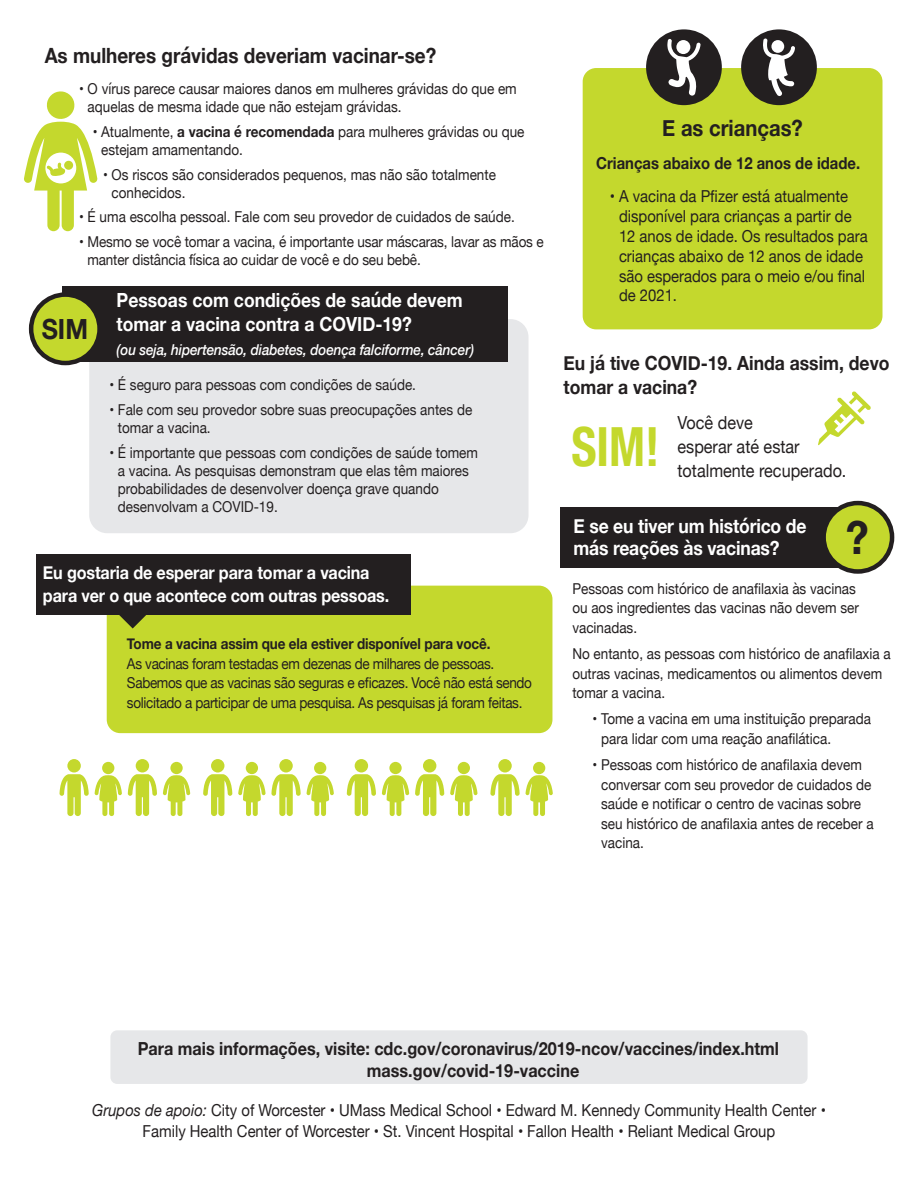
<style>
.page{position:relative;width:918px;height:1188px;background:#fff}
.page>*{position:absolute;margin:0;border:0;box-sizing:border-box;transform-origin:0 0}
.t1{font:700 condensed 54px "Helvetica Neue";color:#c4d82d;scale:.9 1}
.t2{font:700 45.75px "Helvetica Neue";color:#231f20;scale:.9 1}
.t3{font:700 27.75px "Helvetica Neue";color:#231f20;scale:.9 1}
.t4{font:700 22.5px "Helvetica Neue";color:#231f20;scale:.9 1}
.t5{font:700 21px "Helvetica Neue";color:#231f20;scale:.9 1}
.t6{font:700 19.5px/24px "Helvetica Neue";color:#fff;scale:.9 1}
.t7{font:700 19.5px/24px "Helvetica Neue";color:#231f20;scale:.9 1}
.t8{font:700 18px "Helvetica Neue";color:#231f20;scale:.9 1}
.t9{font:700 18px/22.5px "Helvetica Neue";letter-spacing:-.01em;color:#fff;scale:.9 1}
.t10{font:18px/24px "Helvetica Neue";color:#231f20;scale:.9 1}
.t11{font:16.5px/19.8px "Helvetica Neue";color:#231f20;scale:.9 1}
.t12{font:700 16.5px "Helvetica Neue";color:#231f20;scale:.9 1}
.t13{font:15px/19.5px "Helvetica Neue";color:#231f20;scale:.9 1}
.t14{font:15px/19.5px "Helvetica Neue";letter-spacing:-.025em;color:#231f20;scale:.9 1}
.t15{font:italic 500 15px "Helvetica Neue";letter-spacing:-.01em;color:#fff;scale:.9 1}
.s1{font-weight:700}
.s2{font-style:italic}
</style>
<div class="page">
<svg style="left:24px;top:91px;width:74px;height:140px"></svg>
<div style="left:583px;top:68px;width:300px;height:261px;background:#c4d82d;border-radius:14px"></div>
<div style="left:646px;top:29px;width:76px;height:76px;background:#231f20;border-radius:50%"></div>
<svg style="left:667px;top:39px;width:34px;height:57px"></svg>
<div style="left:676px;top:40px;width:14px;height:14px;background:#fff;border-radius:50%"></div>
<div style="left:741px;top:29px;width:76px;height:76px;background:#231f20;border-radius:50%"></div>
<svg style="left:763px;top:38px;width:32px;height:58px"></svg>
<div style="left:771px;top:40px;width:13px;height:13px;background:#fff;border-radius:50%"></div>
<div style="left:89px;top:319px;width:440px;height:214px;background:#e6e7e9;border-radius:18px"></div>
<div style="left:63px;top:286px;width:445px;height:75px;background:#231f20"></div>
<div style="left:31px;top:295px;width:69px;height:68px;background:#c4d82d;border-radius:50%"></div>
<div style="left:29px;top:292px;width:73px;height:73px;border:4px solid #231f20;border-radius:50%"></div>
<div style="left:560px;top:507px;width:300px;height:61px;background:#231f20"></div>
<div style="left:824px;top:503px;width:68px;height:68px;background:#c4d82d;border-radius:50%"></div>
<div style="left:821px;top:501px;width:73px;height:73px;border:4px solid #231f20;border-radius:50%"></div>
<div style="left:107px;top:586px;width:445px;height:147px;background:#c4d82d;border-radius:14px"></div>
<div style="left:36px;top:554px;width:375px;height:61px;background:#231f20"></div>
<svg style="left:119px;top:615px;width:27px;height:14px"></svg>
<div style="left:110px;top:1030px;width:698px;height:54px;background:#e6e7e9;border-radius:7px"></div>
<svg style="left:818px;top:391px;width:53px;height:55px"></svg>
<div style="left:102px;top:762px;width:12px;height:12px;background:#c4d82d;border-radius:50%"></div>
<svg style="left:95px;top:775px;width:27px;height:41px"></svg>
<div style="left:170px;top:762px;width:13px;height:12px;background:#c4d82d;border-radius:50%"></div>
<svg style="left:163px;top:775px;width:27px;height:41px"></svg>
<div style="left:136px;top:759px;width:13px;height:13px;background:#c4d82d;border-radius:50%"></div>
<svg style="left:128px;top:774px;width:29px;height:42px"></svg>
<div style="left:67px;top:759px;width:14px;height:13px;background:#c4d82d;border-radius:50%"></div>
<svg style="left:59px;top:774px;width:30px;height:42px"></svg>
<div style="left:246px;top:762px;width:12px;height:12px;background:#c4d82d;border-radius:50%"></div>
<div style="left:314px;top:762px;width:12px;height:12px;background:#c4d82d;border-radius:50%"></div>
<div style="left:279px;top:759px;width:14px;height:13px;background:#c4d82d;border-radius:50%"></div>
<svg style="left:238px;top:774px;width:96px;height:42px"></svg>
<div style="left:211px;top:759px;width:13px;height:13px;background:#c4d82d;border-radius:50%"></div>
<svg style="left:203px;top:774px;width:29px;height:42px"></svg>
<div style="left:389px;top:762px;width:13px;height:12px;background:#c4d82d;border-radius:50%"></div>
<svg style="left:382px;top:775px;width:27px;height:41px"></svg>
<div style="left:458px;top:762px;width:12px;height:12px;background:#c4d82d;border-radius:50%"></div>
<svg style="left:450px;top:775px;width:28px;height:41px"></svg>
<div style="left:423px;top:759px;width:13px;height:13px;background:#c4d82d;border-radius:50%"></div>
<svg style="left:415px;top:774px;width:29px;height:42px"></svg>
<div style="left:355px;top:759px;width:13px;height:13px;background:#c4d82d;border-radius:50%"></div>
<svg style="left:347px;top:774px;width:29px;height:42px"></svg>
<div style="left:533px;top:762px;width:12px;height:12px;background:#c4d82d;border-radius:50%"></div>
<div style="left:498px;top:759px;width:14px;height:13px;background:#c4d82d;border-radius:50%"></div>
<svg style="left:490px;top:774px;width:63px;height:42px"></svg>
<p class="t5" style="left:45px;top:39px;width:437px">As mulheres grávidas deveriam vacinar-se?</p>
<p class="t13" style="left:88px;top:81px;width:478px;line-height:18px;text-indent:-8px">• O vírus parece causar maiores danos em mulheres grávidas do que em aquelas de mesma idade que não estejam grávidas.</p>
<p class="t13" style="left:101px;top:123px;width:472px;line-height:18px;text-indent:-8px">• Atualmente, <span class="s1">a vacina é recomendada</span> para mulheres grávidas ou que estejam amamentando.</p>
<p class="t13" style="left:112px;top:166px;width:429px;line-height:18px;text-indent:-8px">• Os riscos são considerados pequenos, mas não são totalmente conhecidos.</p>
<p class="t13" style="left:79px;top:208px;width:485px">• É uma escolha pessoal. Fale com seu provedor de cuidados de saúde.</p>
<p class="t13" style="left:87px;top:234px;width:509px;line-height:18px;text-indent:-8px">• Mesmo se você tomar a vacina, é importante usar máscaras, lavar as mãos e manter distância física ao cuidar de você e do seu bebê.</p>
<p class="t3" style="left:42px;top:307px;width:53px">SIM</p>
<p class="t6" style="left:117px;top:288px;width:386px">Pessoas com condições de saúde devem tomar a vacina contra a COVID-19?</p>
<p class="t15" style="left:117px;top:336px;width:399px">(ou seja, hipertensão, diabetes, doença falciforme, câncer)</p>
<p class="t13" style="left:109px;top:376px;width:342px">• É seguro para pessoas com condições de saúde.</p>
<p class="t13" style="left:118px;top:402px;width:395px;line-height:18px;text-indent:-8px">• Fale com seu provedor sobre suas preocupações antes de tomar a vacina.</p>
<p class="t13" style="left:118px;top:444px;width:402px;line-height:18px;text-indent:-8px">• É importante que pessoas com condições de saúde tomem a vacina. As pesquisas demonstram que elas têm maiores probabilidades de desenvolver doença grave quando desenvolvam a COVID-19.</p>
<p class="t9" style="left:43px;top:562px;width:386px">Eu gostaria de esperar para tomar a vacina para ver o que acontece com outras pessoas.</p>
<p class="t14" style="left:127px;top:635px;width:452px"><span class="s1">Tome a vacina assim que ela estiver disponível para você.<br></span>As vacinas foram testadas em dezenas de milhares de pessoas.<br>Sabemos que as vacinas são seguras e eficazes. Você não está sendo solicitado a participar de uma pesquisa. As pesquisas já foram feitas.</p>
<p class="t4" style="left:662px;top:110px;width:158px">E as crianças?</p>
<p class="t12" style="left:596px;top:150px;width:295px">Crianças abaixo de 12 anos de idade.</p>
<p class="t11" style="left:619px;top:188px;width:278px;text-indent:-9px">• A vacina da Pfizer está atualmente disponível para crianças a partir de<br>12 anos de idade. Os resultados para crianças abaixo de 12 anos de idade são esperados para o meio e/ou final de 2021.</p>
<p class="t7" style="left:564px;top:352px;width:364px">Eu já tive COVID-19. Ainda assim, devo tomar a vacina?</p>
<p class="t10" style="left:678px;top:412px;width:137px">Você deve esperar até estar</p>
<p class="t1" style="left:571px;top:402px;width:99px">SIM!</p>
<p class="t10" style="left:678px;top:460px;width:189px">totalmente recuperado.</p>
<p class="t6" style="left:574px;top:515px;width:260px;line-height:22.5px">E se eu tiver um histórico de más reações às vacinas?</p>
<p class="t2" style="left:846px;top:501px;width:27px">?</p>
<p class="t13" style="left:572px;top:580px;width:320px">Pessoas com histórico de anafilaxia às vacinas ou aos ingredientes das vacinas não devem ser vacinadas.</p>
<p class="t13" style="left:572px;top:645px;width:355px">No entanto, as pessoas com histórico de anafilaxia a outras vacinas, medicamentos ou alimentos devem tomar a vacina.</p>
<p class="t13" style="left:601px;top:710px;width:301px;text-indent:-8px">• Tome a vacina em uma instituição preparada para lidar com uma reação anafilática.</p>
<p class="t13" style="left:601px;top:756px;width:304px;text-indent:-8px">• Pessoas com histórico de anafilaxia devem conversar com seu provedor de cuidados de saúde e notificar o centro de vacinas sobre seu histórico de anafilaxia antes de receber a vacina.</p>
<p class="t8" style="left:138px;top:1034px;width:714px">Para mais informações, visite: cdc.gov/coronavirus/2019-ncov/vaccines/index.html</p>
<p class="t8" style="left:367px;top:1057px;width:238px">mass.gov/covid-19-vaccine</p>
<p class="t11" style="left:92px;top:1100px;width:817px;line-height:21px;text-align:center"><span class="s2">Grupos de apoio:</span> City of Worcester • UMass Medical School • Edward M. Kennedy Community Health Center •<br>Family Health Center of Worcester • St. Vincent Hospital • Fallon Health • Reliant Medical Group</p>
</div>
